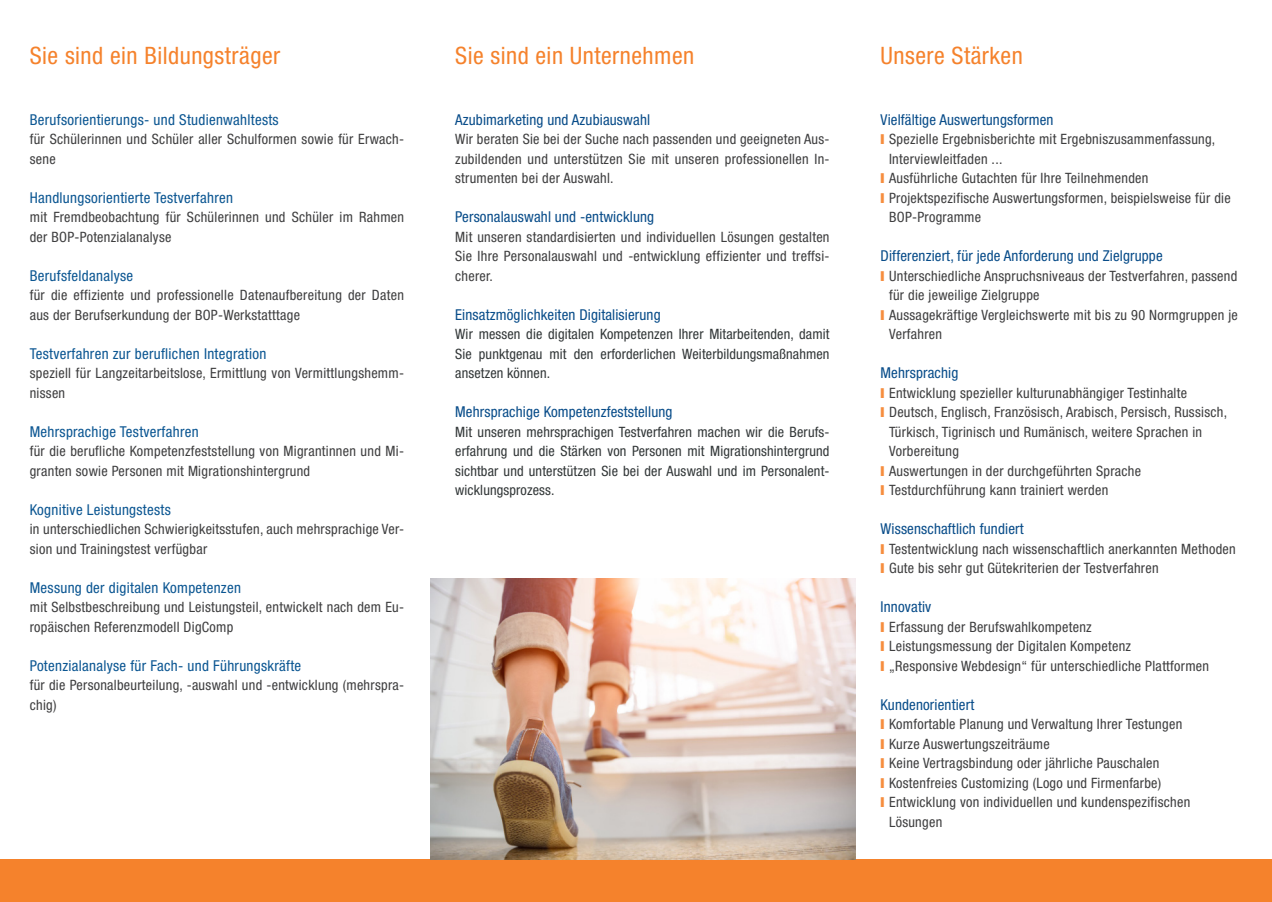
<style>
.page{position:relative;width:1272px;height:902px;background:#fff}
.page>*{position:absolute;margin:0;border:0;box-sizing:border-box;transform-origin:0 0}
.t1{font:condensed 24px "Helvetica Neue LT Pro";letter-spacing:.02em;color:#f5822c}
.t2{font:condensed 15px "Helvetica Neue LT Pro";letter-spacing:.01em;color:#084c89}
.t3{font:condensed 15px "Helvetica Neue LT Pro";letter-spacing:.02em;color:#0b5692}
.t4{font:condensed 14.25px/19.5px "Helvetica Neue LT Pro";letter-spacing:.02em;color:#3e3e3f}
.t5{font:condensed 14.25px/19.5px "Helvetica Neue LT Pro";letter-spacing:.01em;color:#323738;text-align:justify}
.s1{color:#f68d3e}
</style>
<div class="page">
<div style="left:0;top:859px;width:1271px;height:42px;background:#f5822c"></div>
<img style="left:430px;top:578px;width:425px;height:281px">
<h1 class="t1" style="left:30px;top:41px;width:252px">Sie sind ein Bildungsträger</h1>
<h1 class="t1" style="left:455px;top:41px;width:240px">Sie sind ein Unternehmen</h1>
<p class="t3" style="left:30px;top:110px;width:250px">Berufsorientierungs- und Studienwahltests</p>
<p class="t4" style="left:30px;top:129px;width:376px">für Schülerinnen und Schüler aller Schulformen sowie für Erwach&shy;sene</p>
<p class="t3" style="left:30px;top:188px;width:205px">Handlungsorientierte Testverfahren</p>
<p class="t4" style="left:30px;top:207px;width:376px">mit Fremdbeobachtung für Schülerinnen und Schüler im Rahmen der BOP-Potenzialanalyse</p>
<p class="t3" style="left:30px;top:266px;width:105px">Berufsfeldanalyse</p>
<p class="t4" style="left:30px;top:285px;width:376px">für die effiziente und professionelle Datenaufbereitung der Daten aus der Berufserkundung der BOP-Werkstatttage</p>
<p class="t3" style="left:30px;top:344px;width:238px">Testverfahren zur beruflichen Integration</p>
<p class="t4" style="left:30px;top:363px;width:376px">speziell für Langzeitarbeitslose, Ermittlung von Vermittlungshemm&shy;nissen</p>
<p class="t3" style="left:30px;top:422px;width:170px">Mehrsprachige Testverfahren</p>
<p class="t4" style="left:30px;top:441px;width:376px">für die berufliche Kompetenzfeststellung von Migrantinnen und Mi&shy;granten sowie Personen mit Migrationshintergrund</p>
<p class="t3" style="left:30px;top:500px;width:142px">Kognitive Leistungstests</p>
<p class="t4" style="left:30px;top:519px;width:376px">in unterschiedlichen Schwierigkeitsstufen, auch mehrsprachige Ver&shy;sion und Trainingstest verfügbar</p>
<p class="t3" style="left:30px;top:578px;width:213px">Messung der digitalen Kompetenzen</p>
<p class="t4" style="left:30px;top:597px;width:376px">mit Selbstbeschreibung und Leistungsteil, entwickelt nach dem Eu&shy;ropäischen Referenzmodell DigComp</p>
<p class="t3" style="left:30px;top:656px;width:273px">Potenzialanalyse für Fach- und Führungskräfte</p>
<p class="t4" style="left:30px;top:675px;width:376px">für die Personalbeurteilung, -auswahl und -entwicklung (mehrspra&shy;chig)</p>
<p class="t2" style="left:455px;top:110px;width:196px">Azubimarketing und Azubiauswahl</p>
<p class="t4" style="left:455px;top:129px;width:376px;text-align:justify">Wir beraten Sie bei der Suche nach passenden und geeigneten Aus&shy;zubildenden und unterstützen Sie mit unseren professionellen In&shy;strumenten bei der Auswahl.</p>
<p class="t2" style="left:455px;top:208px;width:200px">Personalauswahl und -entwicklung</p>
<p class="t4" style="left:455px;top:227px;width:376px;text-align:justify">Mit unseren standardisierten und individuellen Lösungen gestalten Sie Ihre Personalauswahl und -entwicklung effizienter und treffsi&shy;cherer.</p>
<p class="t2" style="left:455px;top:305px;width:207px">Einsatzmöglichkeiten Digitalisierung</p>
<p class="t5" style="left:455px;top:324px;width:376px">Wir messen die digitalen Kompetenzen Ihrer Mitarbeitenden, damit Sie punktgenau mit den erforderlichen Weiterbildungsmaßnahmen ansetzen können.</p>
<p class="t2" style="left:455px;top:403px;width:219px">Mehrsprachige Kompetenzfeststellung</p>
<p class="t5" style="left:455px;top:422px;width:376px">Mit unseren mehrsprachigen Testverfahren machen wir die Berufs&shy;erfahrung und die Stärken von Personen mit Migrationshintergrund sichtbar und unterstützen Sie bei der Auswahl und im Personalent&shy;wicklungsprozess.</p>
<h1 class="t1" style="left:880px;top:41px;width:144px">Unsere Stärken</h1>
<p class="t2" style="left:880px;top:110px;width:174px">Vielfältige Auswertungsformen</p>
<p class="t4" style="left:880px;top:129px;width:336px"><span class="s1">❙</span> Spezielle Ergebnisberichte mit Ergebniszusammenfassung,</p>
<p class="t4" style="left:889px;top:149px;width:115px">Interviewleitfaden ...</p>
<p class="t4" style="left:880px;top:168px;width:269px"><span class="s1">❙</span> Ausführliche Gutachten für Ihre Teilnehmenden</p>
<p class="t4" style="left:880px;top:187px;width:352px"><span class="s1">❙</span> Projektspezifische Auswertungsformen, beispielsweise für die</p>
<p class="t4" style="left:889px;top:207px;width:94px">BOP-Programme</p>
<p class="t2" style="left:880px;top:247px;width:283px">Differenziert, für jede Anforderung und Zielgruppe</p>
<p class="t4" style="left:880px;top:266px;width:358px"><span class="s1">❙</span> Unterschiedliche Anspruchsniveaus der Testverfahren, passend</p>
<p class="t4" style="left:889px;top:285px;width:152px">für die jeweilige Zielgruppe</p>
<p class="t4" style="left:880px;top:304px;width:359px"><span class="s1">❙</span> Aussagekräftige Vergleichswerte mit bis zu 90 Normgruppen je</p>
<p class="t4" style="left:889px;top:324px;width:54px">Verfahren</p>
<p class="t2" style="left:880px;top:364px;width:79px">Mehrsprachig</p>
<p class="t4" style="left:880px;top:383px;width:308px"><span class="s1">❙</span> Entwicklung spezieller kulturunabhängiger Testinhalte</p>
<p class="t4" style="left:880px;top:402px;width:348px"><span class="s1">❙</span> Deutsch, Englisch, Französisch, Arabisch, Persisch, Russisch,</p>
<p class="t4" style="left:889px;top:421px;width:314px">Türkisch, Tigrinisch und Rumänisch, weitere Sprachen in</p>
<p class="t4" style="left:889px;top:441px;width:71px">Vorbereitung</p>
<p class="t4" style="left:880px;top:460px;width:262px"><span class="s1">❙</span> Auswertungen in der durchgeführten Sprache</p>
<p class="t4" style="left:880px;top:480px;width:229px"><span class="s1">❙</span> Testdurchführung kann trainiert werden</p>
<p class="t2" style="left:880px;top:520px;width:144px">Wissenschaftlich fundiert</p>
<p class="t4" style="left:880px;top:539px;width:356px"><span class="s1">❙</span> Testentwicklung nach wissenschaftlich anerkannten Methoden <span class="s1">❙</span> Gute bis sehr gut Gütekriterien der Testverfahren</p>
<p class="t2" style="left:880px;top:598px;width:52px">Innovativ</p>
<p class="t4" style="left:880px;top:617px;width:330px"><span class="s1">❙</span> Erfassung der Berufswahlkompetenz<br><span class="s1">❙</span> Leistungsmessung der Digitalen Kompetenz<br><span class="s1">❙</span> „Responsive Webdesign“ für unterschiedliche Plattformen</p>
<p class="t2" style="left:880px;top:695px;width:95px">Kundenorientiert</p>
<p class="t4" style="left:880px;top:714px;width:303px"><span class="s1">❙</span> Komfortable Planung und Verwaltung Ihrer Testungen</p>
<p class="t4" style="left:880px;top:734px;width:171px"><span class="s1">❙</span> Kurze Auswertungszeiträume</p>
<p class="t4" style="left:880px;top:753px;width:280px"><span class="s1">❙</span> Keine Vertragsbindung oder jährliche Pauschalen</p>
<p class="t4" style="left:880px;top:772px;width:282px"><span class="s1">❙</span> Kostenfreies Customizing (Logo und Firmenfarbe)</p>
<p class="t4" style="left:880px;top:792px;width:311px"><span class="s1">❙</span> Entwicklung von individuellen und kundenspezifischen</p>
<p class="t4" style="left:889px;top:811px;width:55px">Lösungen</p>
</div>
